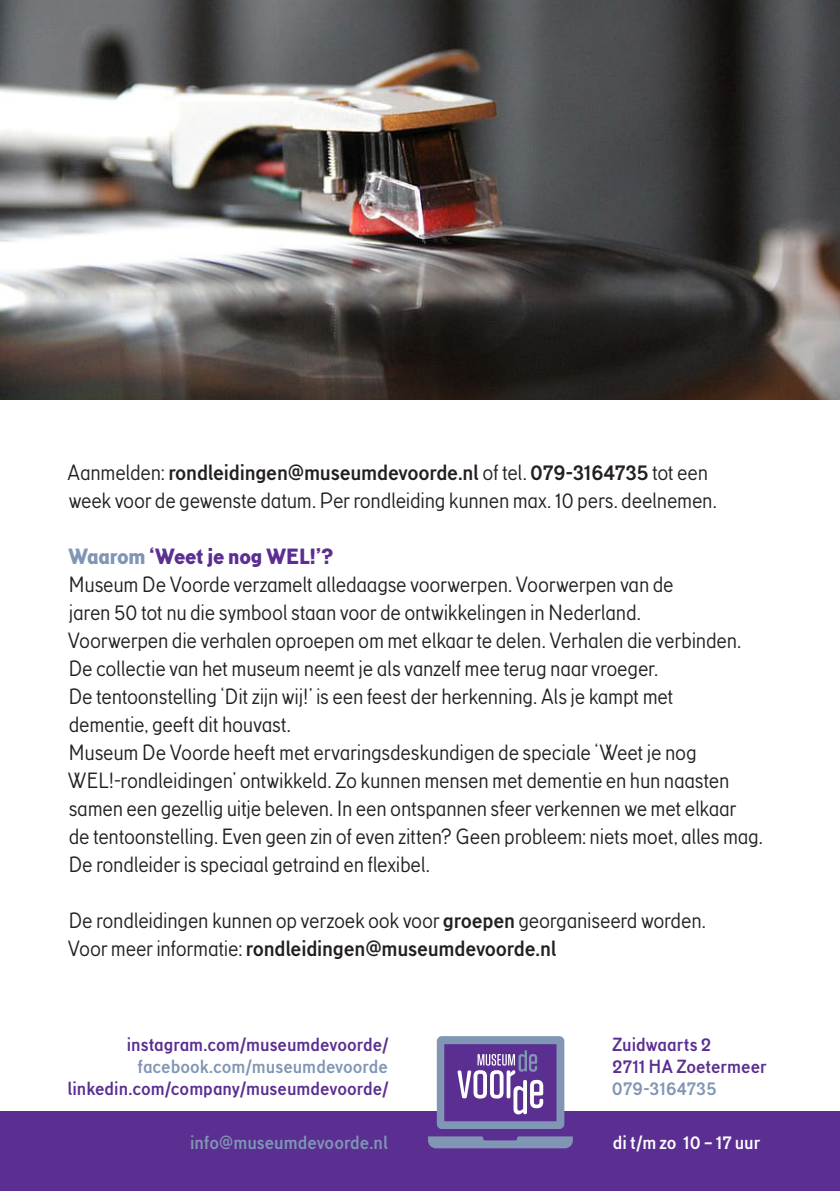
<style>
.page{position:relative;width:840px;height:1191px;background:#fff}
.page>*{position:absolute;margin:0;border:0;box-sizing:border-box;transform-origin:0 0}
.t1{font:22px/28px "TT Corals";letter-spacing:-.015em;color:#231f20}
.t2{font:700 22px "TT Corals";letter-spacing:-.015em;color:#231f20}
.t3{font:800 22px "TT Corals";letter-spacing:-.01em;color:#5b2e91}
.t4{font:700 19px "TT Corals";color:#5b2e91}
.t5{font:700 19px "TT Corals";color:#8096b4}
.t6{font:700 19px "TT Corals";color:#fff}
.s1{font-weight:400}
.s2{color:#8096b4}
.s3{font-weight:700}
</style>
<div class="page">
<div style="left:0;top:1112px;width:839px;height:79px;background:#5b2e91"></div>
<img style="left:0;top:0;width:839px;height:400px">
<svg style="left:427px;top:1036px;width:145px;height:112px"></svg>
<p class="t2" style="left:67px;top:459px;width:642px"><span class="s1">Aanmelden:</span> rondleidingen@museumdevoorde.nl <span class="s1">of tel.</span> 079-3164735 <span class="s1">tot een</span></p>
<p class="t1" style="left:69px;top:486px;width:649px">week voor de gewenste datum. Per rondleiding kunnen max. 10 pers. deelnemen.</p>
<p class="t3" style="left:68px;top:543px;width:266px"><span class="s2">Waarom</span> ‘Weet je nog WEL!’?</p>
<p class="t1" style="left:68px;top:570px;width:606px">Museum De Voorde verzamelt alledaagse voorwerpen. Voorwerpen van de</p>
<p class="t1" style="left:69px;top:598px;width:573px">jaren 50 tot nu die symbool staan voor de ontwikkelingen in Nederland.</p>
<p class="t1" style="left:68px;top:626px;width:675px">Voorwerpen die verhalen oproepen om met elkaar te delen. Verhalen die verbinden.</p>
<p class="t1" style="left:68px;top:654px;width:591px">De collectie van het museum neemt je als vanzelf mee terug naar vroeger.</p>
<p class="t1" style="left:68px;top:682px;width:606px">De tentoonstelling ‘Dit zijn wij!’ is een feest der herkenning. Als je kampt met</p>
<p class="t1" style="left:69px;top:710px;width:224px">dementie, geeft dit houvast.</p>
<p class="t1" style="left:68px;top:738px;width:670px">Museum De Voorde heeft met ervaringsdeskundigen de speciale ‘Weet je nog<br>WEL!-rondleidingen’ ontwikkeld. Zo kunnen mensen met dementie en hun naasten samen een gezellig uitje beleven. In een ontspannen sfeer verkennen we met elkaar</p>
<p class="t1" style="left:68px;top:822px;width:695px">de tentoonstelling. Even geen zin of even zitten? Geen probleem: niets moet, alles mag.<br>De rondleider is speciaal getraind en flexibel.</p>
<p class="t1" style="left:68px;top:906px;width:638px">De rondleidingen kunnen op verzoek ook voor <span class="s3">groepen</span> georganiseerd worden.</p>
<p class="t2" style="left:68px;top:935px;width:490px"><span class="s1">Voor meer informatie:</span> rondleidingen@museumdevoorde.nl</p>
<p class="t4" style="left:127px;top:1033px;width:263px">instagram.com/museumdevoorde/</p>
<p class="t5" style="left:137px;top:1055px;width:252px">facebook.com/museumdevoorde</p>
<p class="t4" style="left:68px;top:1077px;width:323px">linkedin.com/company/museumdevoorde/</p>
<p class="t5" style="left:190px;top:1131px;width:199px">info@museumdevoorde.nl</p>
<p class="t4" style="left:611px;top:1033px;width:101px">Zuidwaarts 2</p>
<p class="t4" style="left:612px;top:1055px;width:156px">2711 HA Zoetermeer</p>
<p class="t5" style="left:611px;top:1077px;width:106px">079-3164735</p>
<p class="t6" style="left:612px;top:1131px;width:149px">di t/m zo 10 – 17 uur</p>
</div>
